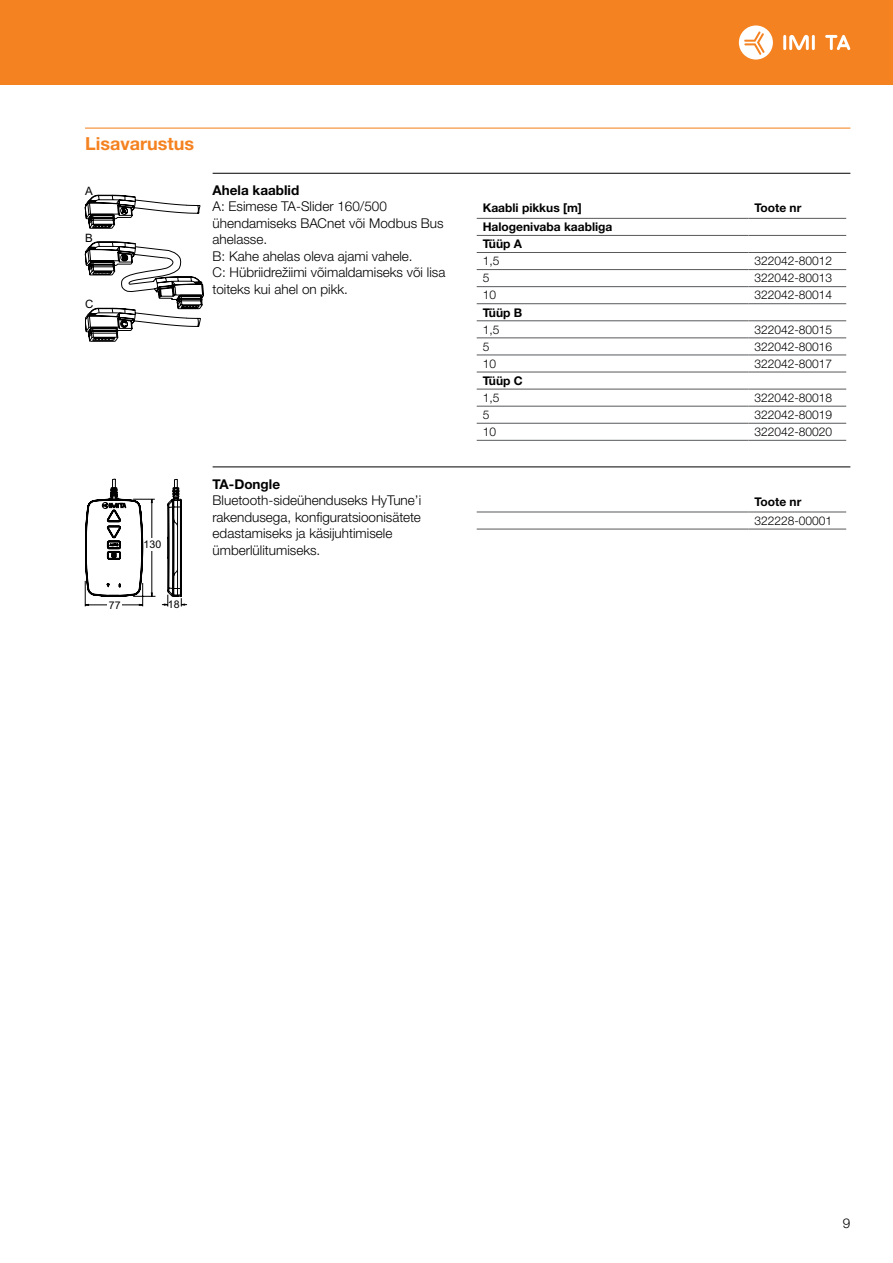
<style>
.page{position:relative;width:893px;height:1263px;background:#fff}
.page>*{position:absolute;margin:0;border:0;box-sizing:border-box;transform-origin:0 0}
.t1{font:700 18px "Helvetica Neue LTW1 G";color:#f58220}
.t2{font:300 13.5px/16.5px "Helvetica Neue LTW1 G";color:#000}
.t3{font:700 13.5px "Helvetica Neue LTW1 G";color:#000}
.t4{font:300 12px "Helvetica Neue LTW1 G";color:#000}
.t5{font:700 12px/17.1px "Helvetica Neue LTW1 G";color:#000}
.t6{font:11.55px "Arial";color:#000}
.t7{font:10.5px "Arial";color:#000}
</style>
<div class="page">
<div style="left:0;top:0;width:893px;height:85px;background:#f58220"></div>
<hr style="left:783px;top:35px;width:3px;height:15px;background:#fff">
<hr style="left:812px;top:35px;width:3px;height:15px;background:#fff">
<svg style="left:789px;top:35px;width:20px;height:15px"></svg>
<svg style="left:825px;top:35px;width:25px;height:15px"></svg>
<svg style="left:739px;top:25px;width:34px;height:35px"></svg>
<hr style="left:85px;top:128px;width:765px;height:1px;background:#f58220">
<hr style="left:213px;top:173px;width:637px;height:1px;background:#000">
<hr style="left:477px;top:218px;width:271px;height:1px;background:#58595b">
<hr style="left:748px;top:218px;width:98px;height:1px;background:#58595b">
<hr style="left:477px;top:235px;width:271px;height:1px;background:#58595b">
<hr style="left:748px;top:235px;width:98px;height:1px;background:#58595b">
<hr style="left:477px;top:252px;width:271px;height:1px;background:#58595b">
<hr style="left:748px;top:252px;width:98px;height:1px;background:#58595b">
<hr style="left:477px;top:269px;width:271px;height:1px;background:#58595b">
<hr style="left:748px;top:269px;width:98px;height:1px;background:#58595b">
<hr style="left:477px;top:286px;width:271px;height:1px;background:#58595b">
<hr style="left:748px;top:286px;width:98px;height:1px;background:#58595b">
<hr style="left:477px;top:303px;width:271px;height:1px;background:#58595b">
<hr style="left:748px;top:303px;width:98px;height:1px;background:#58595b">
<hr style="left:477px;top:321px;width:271px;height:1px;background:#58595b">
<hr style="left:748px;top:321px;width:98px;height:1px;background:#58595b">
<hr style="left:477px;top:338px;width:271px;height:1px;background:#58595b">
<hr style="left:748px;top:338px;width:98px;height:1px;background:#58595b">
<hr style="left:477px;top:355px;width:271px;height:1px;background:#58595b">
<hr style="left:748px;top:355px;width:98px;height:1px;background:#58595b">
<hr style="left:477px;top:372px;width:271px;height:1px;background:#58595b">
<hr style="left:748px;top:372px;width:98px;height:1px;background:#58595b">
<hr style="left:477px;top:389px;width:271px;height:1px;background:#58595b">
<hr style="left:748px;top:389px;width:98px;height:1px;background:#58595b">
<hr style="left:477px;top:406px;width:271px;height:1px;background:#58595b">
<hr style="left:748px;top:406px;width:98px;height:1px;background:#58595b">
<hr style="left:477px;top:423px;width:271px;height:1px;background:#58595b">
<hr style="left:477px;top:440px;width:271px;height:1px;background:#58595b">
<hr style="left:748px;top:423px;width:98px;height:1px;background:#58595b">
<hr style="left:748px;top:440px;width:98px;height:1px;background:#58595b">
<hr style="left:213px;top:466px;width:637px;height:1px;background:#000">
<hr style="left:477px;top:512px;width:271px;height:1px;background:#58595b">
<hr style="left:477px;top:529px;width:271px;height:1px;background:#58595b">
<hr style="left:748px;top:512px;width:98px;height:1px;background:#58595b">
<hr style="left:748px;top:529px;width:98px;height:1px;background:#58595b">
<svg style="left:85px;top:195px;width:115px;height:33px"></svg>
<svg style="left:85px;top:242px;width:119px;height:100px"></svg>
<svg style="left:85px;top:479px;width:102px;height:127px"></svg>
<h1 class="t1" style="left:85px;top:132px;width:111px">Lisavarustus</h1>
<p class="t6" style="left:85px;top:183px;width:9px">A</p>
<p class="t6" style="left:85px;top:231px;width:9px">B</p>
<p class="t6" style="left:85px;top:297px;width:10px">C</p>
<p class="t7" style="left:109px;top:598px;width:13px">77</p>
<p class="t7" style="left:144px;top:537px;width:19px">130</p>
<p class="t7" style="left:168px;top:597px;width:13px">18</p>
<p class="t3" style="left:213px;top:182px;width:88px">Ahela kaablid</p>
<p class="t2" style="left:213px;top:198px;width:234px">A: Esimese TA-Slider 160/500 ühendamiseks BACnet või Modbus Bus ahelasse.<br>B: Kahe ahelas oleva ajami vahele.<br>C: Hübriidrežiimi võimaldamiseks või lisa toiteks kui ahel on pikk.</p>
<p class="t5" style="left:483px;top:199px;width:101px">Kaabli pikkus [m]</p>
<p class="t5" style="left:754px;top:199px;width:48px">Toote nr</p>
<p class="t5" style="left:483px;top:218px;width:131px">Halogenivaba kaabliga<br>Tüüp A</p>
<p class="t4" style="left:483px;top:254px;width:18px">1,5</p>
<p class="t4" style="left:754px;top:254px;width:79px">322042-80012</p>
<p class="t4" style="left:483px;top:271px;width:8px">5</p>
<p class="t4" style="left:754px;top:271px;width:79px">322042-80013</p>
<p class="t4" style="left:483px;top:288px;width:15px">10</p>
<p class="t4" style="left:754px;top:288px;width:79px">322042-80014</p>
<p class="t5" style="left:483px;top:304px;width:41px">Tüüp B</p>
<p class="t4" style="left:483px;top:322px;width:18px">1,5</p>
<p class="t4" style="left:754px;top:322px;width:79px">322042-80015</p>
<p class="t4" style="left:483px;top:339px;width:8px">5</p>
<p class="t4" style="left:754px;top:339px;width:79px">322042-80016</p>
<p class="t4" style="left:483px;top:356px;width:15px">10</p>
<p class="t4" style="left:754px;top:356px;width:79px">322042-80017</p>
<p class="t5" style="left:483px;top:372px;width:42px">Tüüp C</p>
<p class="t4" style="left:483px;top:390px;width:18px">1,5</p>
<p class="t4" style="left:754px;top:390px;width:79px">322042-80018</p>
<p class="t4" style="left:483px;top:407px;width:8px">5</p>
<p class="t4" style="left:754px;top:407px;width:79px">322042-80019</p>
<p class="t4" style="left:483px;top:424px;width:15px">10</p>
<p class="t4" style="left:754px;top:424px;width:79px">322042-80020</p>
<p class="t3" style="left:213px;top:475px;width:69px">TA-Dongle</p>
<p class="t2" style="left:213px;top:492px;width:210px">Bluetooth-sideühenduseks HyTune’i rakendusega, konfiguratsioonisätete edastamiseks ja käsijuhtimisele ümberlülitumiseks.</p>
<p class="t5" style="left:754px;top:493px;width:48px">Toote nr</p>
<p class="t4" style="left:754px;top:513px;width:79px">322228-00001</p>
<p class="t2" style="left:843px;top:1215px;width:9px">9</p>
</div>
